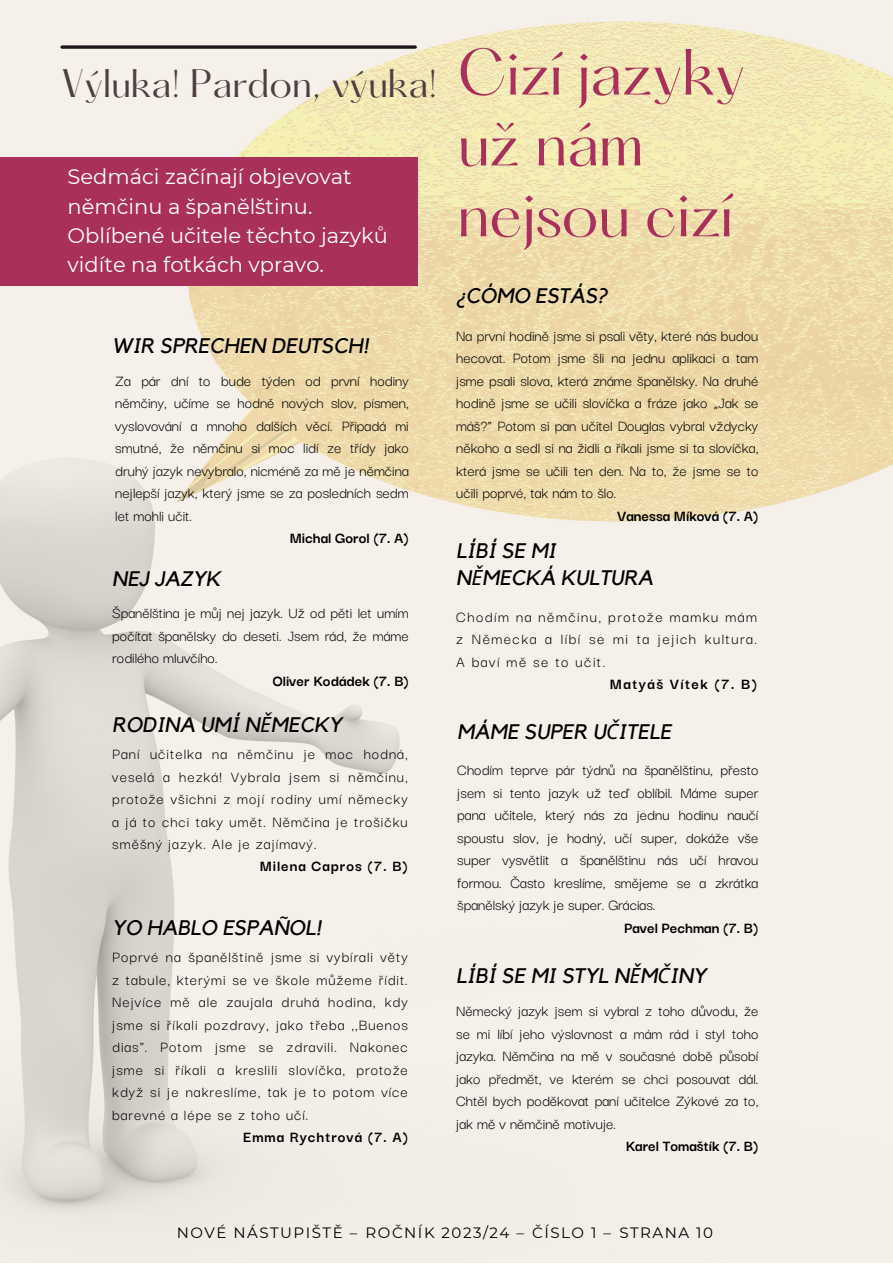
<style>
.page{position:relative;width:893px;height:1264px;background:#fff}
.page>*{position:absolute;margin:0;border:0;box-sizing:border-box;transform-origin:0 0}
.t1{font:57px/70.8px "Hatton";letter-spacing:-.015em;color:#aa305c}
.t2{font:34.8px "Hatton";color:#4e3e41}
.t3{font:italic 21px/27px "Kollektif";color:#000}
.t4{font:21px/29.2px "Montserrat";color:#fff}
.t5{font:16.5px/22.5px "Darker Grotesque";color:#000;text-align:justify}
.t6{font:700 16.5px "Darker Grotesque";color:#000}
.t7{font:700 16.5px "Darker Grotesque";letter-spacing:.055em;color:#000}
.t8{font:700 16.5px "Darker Grotesque";letter-spacing:.06em;color:#000}
.t9{font:700 16.5px "Darker Grotesque";letter-spacing:.085em;color:#000}
.t10{font:15px "Montserrat";letter-spacing:.1em;color:#000}
.s1{font-family:"Noto Sans"}
</style>
<div class="page">
<img style="left:0;top:0;width:892px;height:1262px">
<div style="left:0;top:157px;width:417px;height:129px;background:#aa305c"></div>
<svg style="left:62px;top:45px;width:353px;height:4px"></svg>
<p class="t2" style="left:61px;top:67px;width:378px">Výluka! Pardon, výuka!</p>
<p class="t4" style="left:68px;top:162px;width:285px">Sedmáci začínají objevovat němčinu a španělštinu.</p>
<p class="t4" style="left:68px;top:221px;width:322px">Oblíbené učitele těchto jazyků vidíte na fotkách vpravo.</p>
<p class="t3" style="left:112px;top:333px;width:258px">WIR SPRECHEN DEUTSCH!</p>
<p class="t5" style="left:115px;top:368px;width:295px">Za pár dní to bude týden od první hodiny němčiny, učíme se hodně nových slov, písmen, vyslovování a mnoho dalších věcí. Připadá mi smutné, že němčinu si moc lidí ze třídy jako druhý jazyk nevybralo, nicméně za mě je němčina nejlepší jazyk, který jsme se za posledních sedm let mohli učit.</p>
<p class="t6" style="left:290px;top:525px;width:120px">Michal Gorol (7. A)</p>
<p class="t3" style="left:112px;top:566px;width:110px">NEJ JAZYK</p>
<p class="t5" style="left:112px;top:600px;width:298px">Španělština je můj nej jazyk. Už od pěti let umím počítat španělsky do deseti. Jsem rád, že máme rodilého mluvčího.</p>
<p class="t6" style="left:273px;top:668px;width:138px">Oliver Kodádek (7. B)</p>
<p class="t3" style="left:112px;top:712px;width:231px">RODINA UMÍ N<span class="s1">Ě</span>MECKY</p>
<p class="t5" style="left:112px;top:741px;width:297px">Paní učitelka na němčinu je moc hodná, veselá a hezká! Vybrala jsem si němčinu, protože všichni z mojí rodiny umí německy a já to chci taky umět. Němčina je trošičku směšný jazyk. Ale je zajímavý.</p>
<p class="t8" style="left:260px;top:854px;width:150px">Milena Capros (7. B)</p>
<p class="t3" style="left:112px;top:914px;width:210px">YO HABLO ESPAÑOL!</p>
<p class="t5" style="left:112px;top:944px;width:297px">Poprvé na španělštině jsme si vybírali věty z tabule, kterými se ve škole můžeme řídit.<br>Nejvíce mě ale zaujala druhá hodina, kdy jsme si říkali pozdravy, jako třeba ,,Buenos dias". Potom jsme se zdravili. Nakonec jsme si říkali a kreslili slovíčka, protože když si je nakreslíme, tak je to potom více barevné a lépe se z toho učí.</p>
<p class="t7" style="left:243px;top:1124px;width:166px">Emma Rychtrová (7. A)</p>
<p class="t1" style="left:457px;top:43px;width:289px">Cizí jazyky už nám nejsou cizí</p>
<p class="t3" style="left:456px;top:283px;width:152px">¿CÓMO ESTÁS?</p>
<p class="t5" style="left:456px;top:323px;width:304px">Na první hodině jsme si psali věty, které nás budou hecovat. Potom jsme šli na jednu aplikaci a tam jsme psali slova, která známe španělsky. Na druhé hodině jsme se učili slovíčka a fráze jako „Jak se máš?” Potom si pan učitel Douglas vybral vždycky někoho a sedl si na židli a říkali jsme si ta slovíčka, která jsme se učili ten den. Na to, že jsme se to učili poprvé, tak nám to šlo.</p>
<p class="t6" style="left:617px;top:503px;width:143px">Vanessa Míková (7. A)</p>
<p class="t3" style="left:456px;top:538px;width:198px">LÍBÍ SE MI<br>N<span class="s1">Ě</span>MECKÁ KULTURA</p>
<p class="t5" style="left:456px;top:604px;width:302px">Chodím na němčinu, protože mamku mám z Německa a líbí se mi ta jejich kultura.<br>A baví mě se to učit.</p>
<p class="t9" style="left:610px;top:671px;width:148px">Matyáš Vítek (7. B)</p>
<p class="t3" style="left:457px;top:719px;width:215px">MÁME SUPER U<span class="s1">Č</span>ITELE</p>
<p class="t5" style="left:457px;top:758px;width:302px">Chodím teprve pár týdnů na španělštinu, přesto jsem si tento jazyk už teď oblíbil. Máme super pana učitele, který nás za jednu hodinu naučí spoustu slov, je hodný, učí super, dokáže vše super vysvětlit a španělštinu nás učí hravou formou. Často kreslíme, smějeme se a zkrátka španělský jazyk je super. Grácias.</p>
<p class="t6" style="left:624px;top:915px;width:136px">Pavel Pechman (7. B)</p>
<p class="t3" style="left:456px;top:963px;width:252px">LÍBÍ SE MI STYL N<span class="s1">Ě</span>M<span class="s1">Č</span>INY</p>
<p class="t5" style="left:456px;top:998px;width:304px">Německý jazyk jsem si vybral z toho důvodu, že se mi líbí jeho výslovnost a mám rád i styl toho jazyka. Němčina na mě v současné době působí jako předmět, ve kterém se chci posouvat dál.<br>Chtěl bych poděkovat paní učitelce Zýkové za to, jak mě v němčině motivuje.</p>
<p class="t6" style="left:625px;top:1133px;width:134px">Karel Tomaštík (7. B)</p>
<p class="t10" style="left:177px;top:1223px;width:537px">NOVÉ NÁSTUPIŠTĚ – ROČNÍK 2023/24 – ČÍSLO 1 – STRANA 10</p>
</div>
